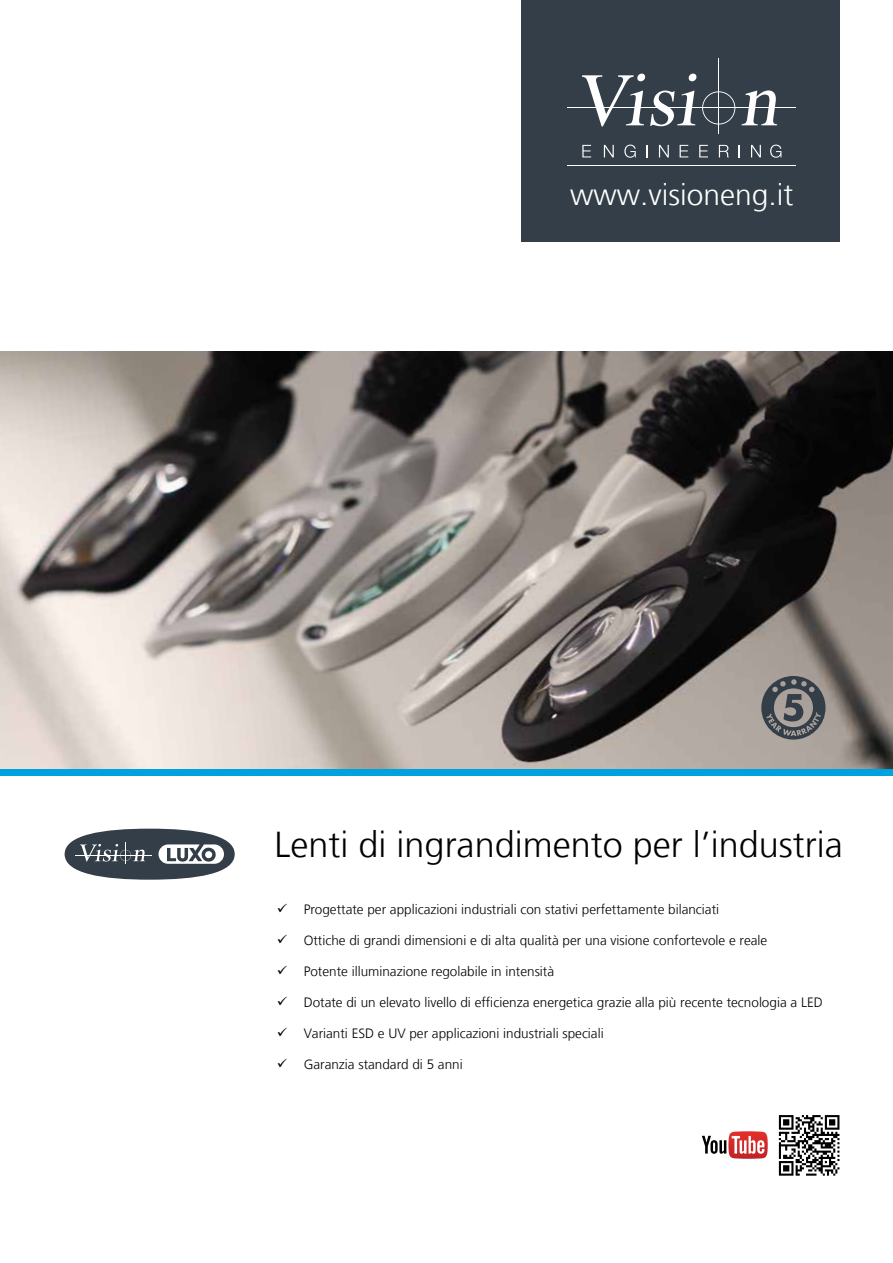
<style>
.page{position:relative;width:893px;height:1263px;background:#fff}
.page>*{position:absolute;margin:0;border:0;box-sizing:border-box;transform-origin:0 0}
.t1{font:300 36px "Frutiger LT";color:#000}
.t2{font:300 30px "Frutiger LT";color:#fff}
.t3{font:300 13.5px "Frutiger LT";color:#000}
</style>
<div class="page">
<div style="left:521px;top:0;width:319px;height:242px;background:#333e48"></div>
<svg style="left:582px;top:145px;width:9px;height:12px"></svg>
<svg style="left:604px;top:145px;width:10px;height:12px"></svg>
<svg style="left:624px;top:145px;width:12px;height:13px"></svg>
<svg style="left:646px;top:145px;width:2px;height:12px"></svg>
<svg style="left:659px;top:145px;width:10px;height:12px"></svg>
<svg style="left:680px;top:145px;width:8px;height:12px"></svg>
<svg style="left:699px;top:145px;width:9px;height:12px"></svg>
<svg style="left:719px;top:145px;width:10px;height:12px"></svg>
<svg style="left:738px;top:145px;width:2px;height:12px"></svg>
<svg style="left:751px;top:145px;width:10px;height:12px"></svg>
<svg style="left:770px;top:145px;width:11px;height:13px"></svg>
<hr style="left:568px;top:165px;width:228px;height:1px;background:#fff">
<hr style="left:568px;top:107px;width:228px;height:1px;background:#fff">
<svg style="left:741px;top:90px;width:36px;height:35px"></svg>
<svg style="left:582px;top:74px;width:153px;height:52px"></svg>
<hr style="left:718px;top:58px;width:1px;height:75px;background:#fff">
<svg style="left:779px;top:1115px;width:60px;height:61px"></svg>
<svg style="left:702px;top:1131px;width:66px;height:28px"></svg>
<div style="left:65px;top:829px;width:170px;height:51px;background:#333e48;border-radius:50%"></div>
<svg style="left:158px;top:844px;width:66px;height:20px"></svg>
<hr style="left:75px;top:855px;width:76px;height:1px;background:#fff">
<svg style="left:80px;top:842px;width:65px;height:22px"></svg>
<img style="left:1px;top:352px;width:892px;height:417px">
<svg style="left:761px;top:676px;width:64px;height:63px"></svg>
<div style="left:1px;top:769px;width:892px;height:7px;background:#00a1df"></div>
<h2 class="t2" style="left:570px;top:178px;width:225px">www.visioneng.it</h2>
<h1 class="t1" style="left:275px;top:824px;width:570px">Lenti di ingrandimento per l’industria</h1>
<p class="t3" style="left:304px;top:901px;width:417px">Progettate per applicazioni industriali con stativi perfettamente bilanciati</p>
<p class="t3" style="left:304px;top:932px;width:465px">Ottiche di grandi dimensioni e di alta qualità per una visione confortevole e reale</p>
<p class="t3" style="left:304px;top:963px;width:252px">Potente illuminazione regolabile in intensità</p>
<p class="t3" style="left:304px;top:994px;width:521px">Dotate di un elevato livello di efficienza energetica grazie alla più recente tecnologia a LED</p>
<p class="t3" style="left:304px;top:1025px;width:302px">Varianti ESD e UV per applicazioni industriali speciali</p>
<p class="t3" style="left:304px;top:1056px;width:161px">Garanzia standard di 5 anni</p>
</div>
